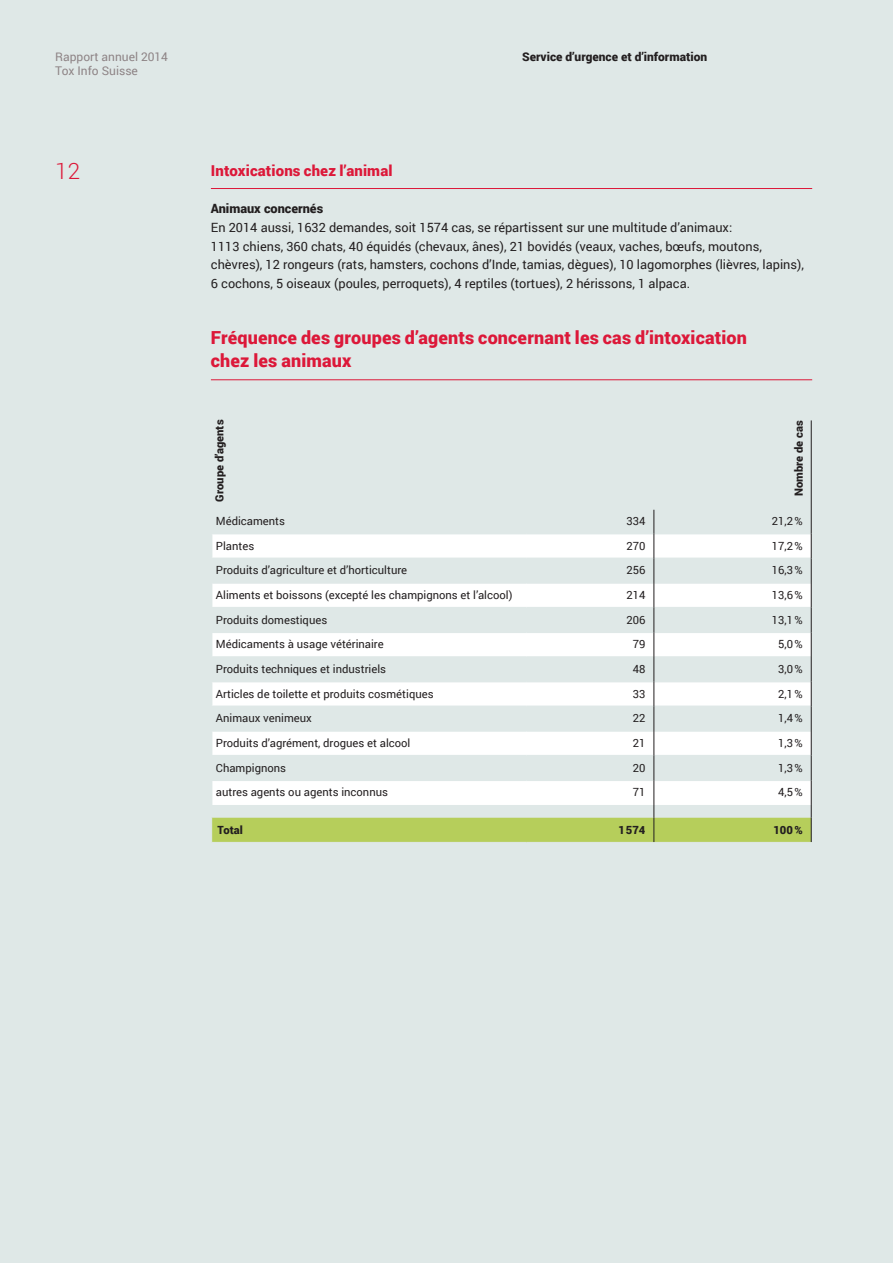
<style>
.page{position:relative;width:893px;height:1263px;background:#dfe8e7}
.page>*{position:absolute;margin:0;border:0;box-sizing:border-box;transform-origin:0 0}
.t1{font:300 22.5px "Roboto";color:#dc1839}
.t2{font:900 18px/22.5px "Roboto";letter-spacing:.01em;color:#dc1839}
.t3{font:900 15px "Roboto";letter-spacing:.01em;color:#dc1839}
.t4{font:12.75px/18.8px "Roboto";color:#231f20}
.t5{font:900 12.75px "Roboto";color:#231f20}
.t6{font:900 12px "Roboto";color:#231f20}
.t7{font:12px/14.4px "Roboto";color:#8e8486}
.t8{font:11.25px "Roboto";color:#231f20}
.t9{font:900 11.25px "Roboto";color:#231f20}
</style>
<div class="page">
<hr style="left:211px;top:188px;width:601px;height:1px;background:#dc1839">
<hr style="left:811px;top:420px;width:1px;height:89px;background:#231f20">
<svg style="left:211px;top:509px;width:601px;height:333px"></svg>
<hr style="left:211px;top:379px;width:601px;height:1px;background:#dc1839">
<p class="t7" style="left:55px;top:49px;width:114px">Rapport annuel 2014<br>Tox Info Suisse</p>
<p class="t6" style="left:522px;top:48px;width:186px">Service d’urgence et d’information</p>
<h1 class="t1" style="left:55px;top:155px;width:26px">12</h1>
<h3 class="t3" style="left:211px;top:160px;width:183px">Intoxications chez l’animal</h3>
<p class="t5" style="left:211px;top:199px;width:114px">Animaux concernés</p>
<p class="t4" style="left:211px;top:217px;width:594px">En 2014 aussi, 1632 demandes, soit 1574 cas, se répartissent sur une multitude d’animaux:<br>1113 chiens, 360 chats, 40 équidés (chevaux, ânes), 21 bovidés (veaux, vaches, bœufs, moutons, chèvres), 12 rongeurs (rats, hamsters, cochons d’Inde, tamias, dègues), 10 lagomorphes (lièvres, lapins), 6 cochons, 5 oiseaux (poules, perroquets), 4 reptiles (tortues), 2 hérissons, 1 alpaca.</p>
<h2 class="t2" style="left:211px;top:326px;width:538px">Fréquence des groupes d’agents concernant les cas d’intoxication chez les animaux</h2>
<p class="t9" style="left:211px;top:501px;width:83px;rotate:-90deg">Groupe d’agents</p>
<p class="t9" style="left:791px;top:496px;width:77px;rotate:-90deg">Nombre de cas</p>
<p class="t8" style="left:216px;top:513px;width:71px">Médicaments</p>
<p class="t8" style="left:626px;top:513px;width:21px">334</p>
<p class="t8" style="left:772px;top:513px;width:32px">21,2%</p>
<p class="t8" style="left:216px;top:538px;width:40px">Plantes</p>
<p class="t8" style="left:626px;top:538px;width:21px">270</p>
<p class="t8" style="left:772px;top:538px;width:32px">17,2%</p>
<p class="t8" style="left:216px;top:562px;width:193px">Produits d’agriculture et d’horticulture</p>
<p class="t8" style="left:626px;top:562px;width:21px">256</p>
<p class="t8" style="left:772px;top:562px;width:32px">16,3%</p>
<p class="t8" style="left:216px;top:587px;width:298px">Aliments et boissons (excepté les champignons et l’alcool)</p>
<p class="t8" style="left:626px;top:587px;width:21px">214</p>
<p class="t8" style="left:772px;top:587px;width:32px">13,6%</p>
<p class="t8" style="left:216px;top:612px;width:113px">Produits domestiques</p>
<p class="t8" style="left:626px;top:612px;width:21px">206</p>
<p class="t8" style="left:772px;top:612px;width:32px">13,1%</p>
<p class="t8" style="left:216px;top:636px;width:169px">Médicaments à usage vétérinaire</p>
<p class="t8" style="left:633px;top:636px;width:14px">79</p>
<p class="t8" style="left:778px;top:636px;width:26px">5,0%</p>
<p class="t8" style="left:216px;top:661px;width:172px">Produits techniques et industriels</p>
<p class="t8" style="left:633px;top:661px;width:14px">48</p>
<p class="t8" style="left:778px;top:661px;width:26px">3,0%</p>
<p class="t8" style="left:216px;top:686px;width:219px">Articles de toilette et produits cosmétiques</p>
<p class="t8" style="left:633px;top:686px;width:14px">33</p>
<p class="t8" style="left:778px;top:686px;width:26px">2,1%</p>
<p class="t8" style="left:216px;top:710px;width:97px">Animaux venimeux</p>
<p class="t8" style="left:633px;top:710px;width:14px">22</p>
<p class="t8" style="left:778px;top:710px;width:26px">1,4%</p>
<p class="t8" style="left:216px;top:735px;width:196px">Produits d’agrément, drogues et alcool</p>
<p class="t8" style="left:633px;top:735px;width:14px">21</p>
<p class="t8" style="left:778px;top:735px;width:26px">1,3%</p>
<p class="t8" style="left:216px;top:760px;width:72px">Champignons</p>
<p class="t8" style="left:633px;top:760px;width:14px">20</p>
<p class="t8" style="left:778px;top:760px;width:26px">1,3%</p>
<p class="t8" style="left:216px;top:784px;width:174px">autres agents ou agents inconnus</p>
<p class="t8" style="left:633px;top:784px;width:14px">71</p>
<p class="t8" style="left:778px;top:784px;width:26px">4,5%</p>
<p class="t9" style="left:218px;top:822px;width:27px">Total</p>
<p class="t9" style="left:618px;top:822px;width:28px">1574</p>
<p class="t9" style="left:773px;top:822px;width:31px">100%</p>
</div>
